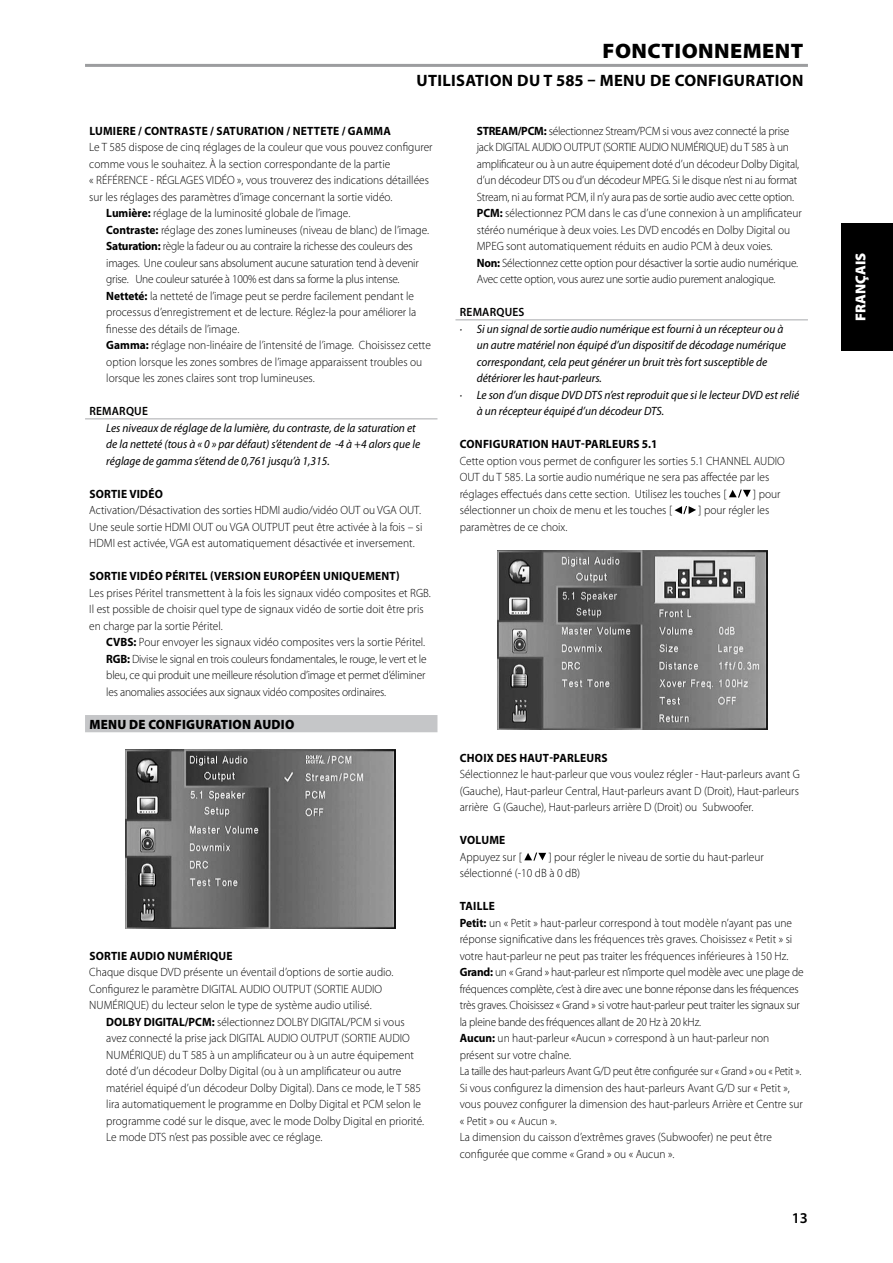
<style>
.page{position:relative;width:893px;height:1263px;background:#fff}
.page>*{position:absolute;margin:0;border:0;box-sizing:border-box;transform-origin:0 0}
.t1{font:900 21px "Myriad Pro";letter-spacing:.02em;color:#000;scale:1.05 1}
.t2{font:700 16.5px "Myriad Pro";color:#000}
.t3{font:600 15px "Myriad Pro";color:#000}
.t4{font:900 14.4px "Myriad Pro";color:#fff}
.t5{font:900 13.5px "Myriad Pro";letter-spacing:.02em;color:#000;scale:.95 1}
.t6{font:300 12px/16.5px "Myriad Pro";color:#000;scale:.95 1}
.t7{font:300 12px/16.5px "Myriad Pro";letter-spacing:-.02em;color:#000;scale:.95 1}
.t8{font:italic 12px/16.5px "Myriad Pro";color:#000;scale:.95 1}
.t9{font:700 12px "Myriad Pro";letter-spacing:.02em;color:#000;scale:.95 1}
.t10{font:600 12px "Myriad Pro";letter-spacing:.02em;color:#000;scale:.95 1}
.s1{font-weight:700}
</style>
<div class="page">
<hr style="left:85px;top:418px;width:352px;height:2px;background:#c5c6c8">
<div style="left:85px;top:715px;width:352px;height:17px;background:#c5c6c8"></div>
<hr style="left:455px;top:319px;width:353px;height:2px;background:#c5c6c8">
<svg style="left:729px;top:489px;width:22px;height:9px"></svg>
<svg style="left:674px;top:506px;width:22px;height:8px"></svg>
<svg style="left:524px;top:852px;width:22px;height:9px"></svg>
<hr style="left:85px;top:64px;width:723px;height:3px;background:#9c9d9f">
<img style="left:125px;top:750px;width:271px;height:179px">
<img style="left:497px;top:551px;width:271px;height:178px">
<div style="left:842px;top:223px;width:51px;height:127px;background:#000"></div>
<h1 class="t1" style="left:603px;top:37px;width:193px">foNCTIONNEmENT</h1>
<h2 class="t2" style="left:416px;top:70px;width:10px">UTILISATION</h2>
<h2 class="t2" style="left:517px;top:70px;width:95px">DU T 585 – MENU</h2>
<h2 class="t2" style="left:650px;top:70px;width:45px">DE CONFI</h2>
<h2 class="t2" style="left:722px;top:70px;width:23px">GURATION</h2>
<p class="t9" style="left:89px;top:123px;width:8px">LUMIERE</p>
<p class="t9" style="left:138px;top:123px;width:22px">/ CONTRASTE</p>
<p class="t9" style="left:210px;top:123px;width:15px">/ SATURATION</p>
<p class="t9" style="left:287px;top:123px;width:15px">/ NETTETE</p>
<p class="t9" style="left:342px;top:123px;width:26px">/ GAMMA</p>
<p class="t6" style="left:89px;top:139px;width:363px">Le T 585 dispose de cinq réglages de la couleur que vous pouvez configurer</p>
<p class="t6" style="left:89px;top:155px;width:318px">comme vous le souhaitez. À la section correspondante de la partie</p>
<p class="t6" style="left:89px;top:172px;width:359px">« RÉFÉRENCE - RÉGLAGES VIDÉO », vous trouverez des indications détaillées</p>
<p class="t6" style="left:89px;top:188px;width:321px">sur les réglages des paramètres d’image concernant la sortie vidéo.</p>
<p class="t6" style="left:106px;top:205px;width:258px"><span class="s1">Lumière:</span> réglage de la luminosité globale de l’image.</p>
<p class="t6" style="left:106px;top:221px;width:341px"><span class="s1">Contraste:</span> réglage des zones lumineuses (niveau de blanc) de l’image.</p>
<p class="t7" style="left:106px;top:238px;width:324px"><span class="s1">Saturation:</span> règle la fadeur ou au contraire la richesse des couleurs des</p>
<p class="t7" style="left:106px;top:254px;width:330px">images. Une couleur sans absolument aucune saturation tend à devenir</p>
<p class="t7" style="left:106px;top:271px;width:310px">grise. Une couleur saturée à 100% est dans sa forme la plus intense.</p>
<p class="t6" style="left:106px;top:287px;width:325px"><span class="s1">Netteté:</span> la netteté de l’image peut se perdre facilement pendant le</p>
<p class="t6" style="left:106px;top:304px;width:328px">processus d’enregistrement et de lecture. Réglez-la pour améliorer la</p>
<p class="t6" style="left:106px;top:320px;width:142px">finesse des détails de l’image.</p>
<p class="t6" style="left:106px;top:337px;width:343px"><span class="s1">Gamma:</span> réglage non-linéaire de l’intensité de l’image. Choisissez cette</p>
<p class="t6" style="left:106px;top:353px;width:334px">option lorsque les zones sombres de l’image apparaissent troubles ou</p>
<p class="t6" style="left:106px;top:370px;width:221px">lorsque les zones claires sont trop lumineuses.</p>
<p class="t10" style="left:89px;top:403px;width:63px">REMARQUE</p>
<p class="t8" style="left:106px;top:419px;width:332px">Les niveaux de réglage de la lumière, du contraste, de la saturation et de la netteté (tous à « 0 » par défaut) s’étendent de -4 à +4 alors que le réglage de gamma s’étend de 0,761 jusqu’à 1,315.</p>
<p class="t9" style="left:89px;top:486px;width:8px">SORTIE</p>
<p class="t9" style="left:129px;top:486px;width:8px">VIDÉO</p>
<p class="t6" style="left:89px;top:502px;width:352px">Activation/Désactivation des sorties HDMI audio/vidéo OUT ou VGA OUT.<br>Une seule sortie HDMI OUT ou VGA OUTPUT peut être activée à la fois – si<br>HDMI est activée, VGA est automatiquement désactivée et inversement.</p>
<p class="t9" style="left:89px;top:568px;width:2px">SORTIE</p>
<p class="t9" style="left:129px;top:568px;width:8px">VIDÉO</p>
<p class="t9" style="left:165px;top:568px;width:8px">PÉRITEL</p>
<p class="t9" style="left:210px;top:568px;width:201px">(version européen uniquement)</p>
<p class="t6" style="left:89px;top:584px;width:361px">Les prises Péritel transmettent à la fois les signaux vidéo composites et RGB.<br>Il est possible de choisir quel type de signaux vidéo de sortie doit être pris en charge par la sortie Péritel.</p>
<p class="t6" style="left:106px;top:634px;width:339px;text-align:justify"><span class="s1">CVBS:</span> Pour envoyer les signaux vidéo composites vers la sortie Péritel.<br><span class="s1">RGB:</span> Divise le signal en trois couleurs fondamentales, le rouge, le vert et le bleu, ce qui produit une meilleure résolution d’image et permet d’éliminer les anomalies associées aux signaux vidéo composites ordinaires.</p>
<p class="t5" style="left:89px;top:715px;width:217px">MENU DE CONFIGURATION AUDIO</p>
<p class="t9" style="left:89px;top:948px;width:8px">SORTIE</p>
<p class="t9" style="left:130px;top:948px;width:9px">AUDIO</p>
<p class="t9" style="left:167px;top:948px;width:9px">NUMÉRIQUE</p>
<p class="t6" style="left:89px;top:964px;width:322px">Chaque disque DVD présente un éventail d’options de sortie audio.<br>Configurez le paramètre DIGITAL AUDIO OUTPUT (SORTIE AUDIO<br>NUMÉRIQUE) du lecteur selon le type de système audio utilisé.</p>
<p class="t9" style="left:106px;top:1014px;width:7px">DOLBY</p>
<p class="t9" style="left:144px;top:1014px;width:27px">DIGITAL</p>
<p class="t6" style="left:106px;top:1013px;width:336px;text-indent:79px"><span class="s1">/PCM:</span> sélectionnez DOLBY DIGITAL/PCM si vous avez connecté la prise jack DIGITAL AUDIO OUTPUT (SORTIE AUDIO NUMÉRIQUE) du T 585 à un amplificateur ou à un autre équipement doté d’un décodeur Dolby Digital (ou à un amplificateur ou autre matériel équipé d’un décodeur Dolby Digital). Dans ce mode, le T 585 lira automatiquement le programme en Dolby Digital et PCM selon le programme codé sur le disque, avec le mode Dolby Digital en priorité.<br>Le mode DTS n’est pas possible avec ce réglage.</p>
<p class="t7" style="left:477px;top:122px;width:344px;text-indent:41px"><span class="s1">/PCM:</span> sélectionnez Stream/PCM si vous avez connecté la prise jack DIGITAL AUDIO OUTPUT (SORTIE AUDIO NUMÉRIQUE) du T 585 à un amplificateur ou à un autre équipement doté d’un décodeur Dolby Digital, d’un décodeur DTS ou d’un décodeur MPEG. Si le disque n’est ni au format Stream, ni au format PCM, il n’y aura pas de sortie audio avec cette option.<br><span class="s1">PCM:</span> sélectionnez PCM dans le cas d’une connexion à un amplificateur stéréo numérique à deux voies. Les DVD encodés en Dolby Digital ou MPEG sont automatiquement réduits en audio PCM à deux voies.<br><span class="s1">Non:</span> Sélectionnez cette option pour désactiver la sortie audio numérique.<br>Avec cette option, vous aurez une sortie audio purement analogique.</p>
<p class="t10" style="left:460px;top:304px;width:70px">REMARQUES</p>
<p class="t8" style="left:460px;top:320px;width:342px">· Si un signal de sortie audio numérique est fourni à un récepteur ou à</p>
<p class="t8" style="left:477px;top:337px;width:327px">un autre matériel non équipé d’un dispositif de décodage numérique</p>
<p class="t8" style="left:477px;top:353px;width:307px">correspondant, cela peut générer un bruit très fort susceptible de</p>
<p class="t8" style="left:477px;top:370px;width:133px">détériorer les haut-parleurs.</p>
<p class="t8" style="left:460px;top:386px;width:359px">· Le son d’un disque DVD DTS n’est reproduit que si le lecteur DVD est relié</p>
<p class="t8" style="left:477px;top:403px;width:199px">à un récepteur équipé d’un décodeur DTS.</p>
<p class="t9" style="left:460px;top:436px;width:15px">CONFI</p>
<p class="t9" style="left:493px;top:436px;width:17px">GURATION</p>
<p class="t9" style="left:551px;top:436px;width:113px">Haut-Parleurs 5.1</p>
<p class="t6" style="left:460px;top:452px;width:344px">Cette option vous permet de configurer les sorties 5.1 CHANNEL AUDIO<br>OUT du T 585. La sortie audio numérique ne sera pas affectée par les réglages effectués dans cette section. Utilisez les touches [</p>
<p class="t9" style="left:477px;top:123px;width:9px">STREAM</p>
<p class="t6" style="left:753px;top:485px;width:30px">] pour</p>
<p class="t6" style="left:460px;top:502px;width:225px">sélectionner un choix de menu et les touches [</p>
<p class="t6" style="left:699px;top:502px;width:76px">] pour régler les</p>
<p class="t6" style="left:460px;top:518px;width:115px">paramètres de ce choix.</p>
<p class="t9" style="left:460px;top:750px;width:24px">CHOIX</p>
<p class="t9" style="left:496px;top:750px;width:8px">DES</p>
<p class="t9" style="left:519px;top:750px;width:44px">HAUT-PARLEURS</p>
<p class="t6" style="left:460px;top:766px;width:360px;text-align:justify">Sélectionnez le haut-parleur que vous voulez régler - Haut-parleurs avant G (Gauche), Haut-parleur Central, Haut-parleurs avant D (Droit), Haut-parleurs arrière G (Gauche), Haut-parleurs arrière D (Droit) ou Subwoofer.</p>
<p class="t9" style="left:460px;top:832px;width:9px">VOLUME</p>
<p class="t6" style="left:460px;top:848px;width:67px">Appuyez sur [</p>
<p class="t6" style="left:460px;top:848px;width:322px;text-indent:89px">] pour régler le niveau de sortie du haut-parleur sélectionné (-10 dB à 0 dB)</p>
<p class="t6" style="left:460px;top:898px;width:363px"><span class="s1">TAILLE<br>Petit:</span> un « Petit » haut-parleur correspond à tout modèle n’ayant pas une réponse significative dans les fréquences très graves. Choisissez « Petit » si votre haut-parleur ne peut pas traiter les fréquences inférieures à 150 Hz.<br><span class="s1">Grand:</span> un « Grand » haut-parleur est n’importe quel modèle avec une plage de fréquences complète, c’est à dire avec une bonne réponse dans les fréquences très graves. Choisissez « Grand » si votre haut-parleur peut traiter les signaux sur la pleine bande des fréquences allant de 20 Hz à 20 kHz.<br><span class="s1">Aucun:</span> un haut-parleur «Aucun » correspond à un haut-parleur non présent sur votre chaîne.<br>La taille des haut-parleurs Avant G/D peut être configurée sur « Grand » ou « Petit ».<br>Si vous configurez la dimension des haut-parleurs Avant G/D sur « Petit », vous pouvez configurer la dimension des haut-parleurs Arrière et Centre sur « Petit » ou « Aucun ».<br>La dimension du caisson d’extrêmes graves (Subwoofer) ne peut être configurée que comme « Grand » ou « Aucun ».</p>
<p class="t3" style="left:792px;top:1208px;width:16px">13</p>
<p class="t4" style="left:851px;top:321px;width:69px;rotate:-90deg">FRANÇAIS</p>
</div>
